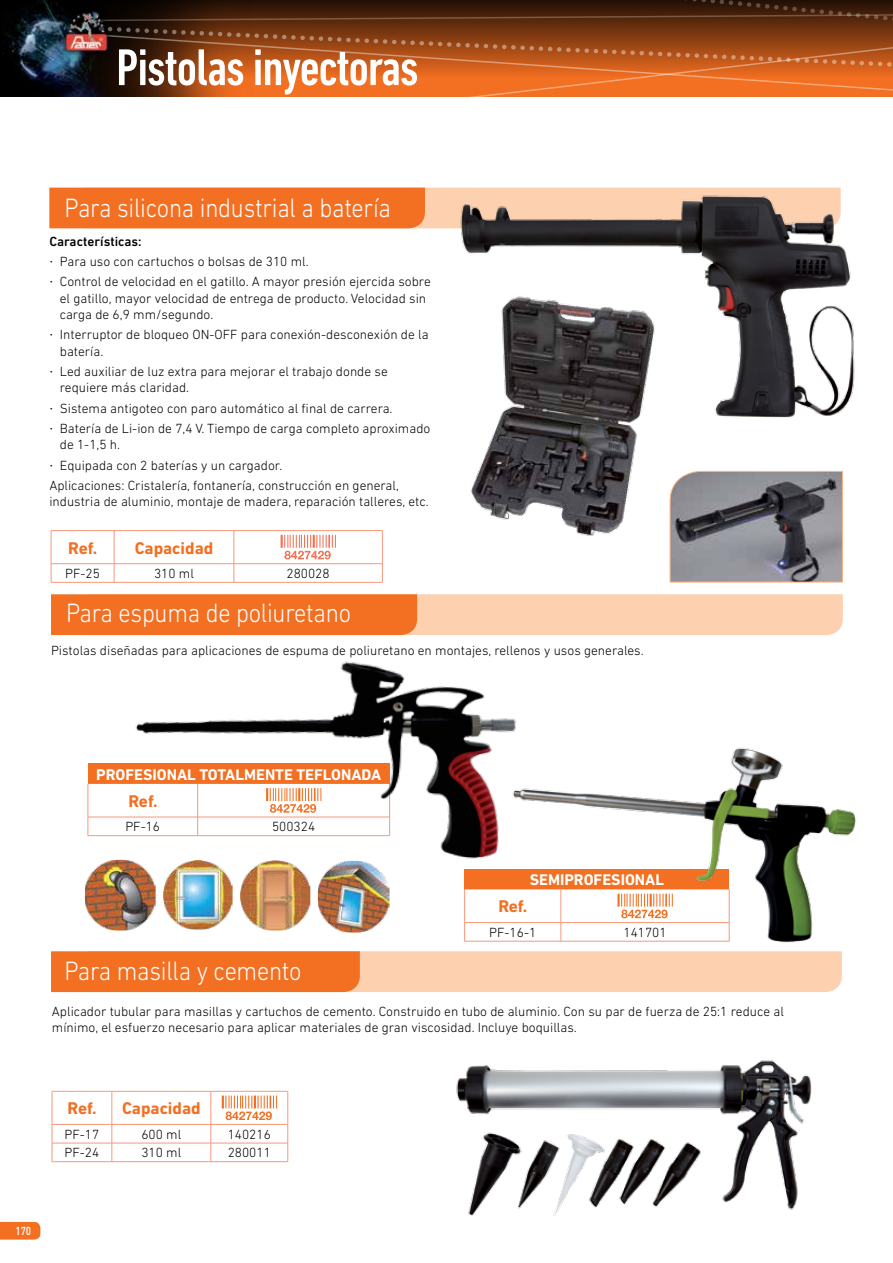
<style>
.page{position:relative;width:893px;height:1263px;background:#fff}
.page>*{position:absolute;margin:0;border:0;box-sizing:border-box;transform-origin:0 0}
.t1{font:500 condensed 52.5px "DIN Next LT Pro";letter-spacing:-.02em;color:#fff}
.t2{font:300 27px "DIN Next LT Pro";letter-spacing:-.01em;color:#fff;scale:.9 1}
.t3{font:700 17.25px "DIN Next LT Pro";color:#f36f21}
.t4{font:700 15.75px "DIN Next LT Pro";color:#fff}
.t5{font:300 13.5px/20.4px "DIN Next LT Pro";color:#000}
.t6{font:500 12px "DIN Next LT Pro";color:#fff;scale:.8 1}
.s1{font-weight:500}
.s2{font-family:"Helvetica Neue"}
</style>
<div class="page">
<img style="left:0;top:0;width:287px;height:97px">
<svg style="left:105px;top:31px;width:320px;height:66px;background:#a04b19"></svg>
<svg style="left:94px;top:7px;width:331px;height:24px;background:#47220d"></svg>
<svg style="left:425px;top:0;width:468px;height:97px;background:#9f4c1a"></svg>
<img style="left:64px;top:9px;width:47px;height:45px">
<svg style="left:0;top:1222px;width:40px;height:17px"></svg>
<svg style="left:51px;top:951px;width:790px;height:41px;background:#f7995f"></svg>
<svg style="left:51px;top:594px;width:792px;height:41px;background:#fab689"></svg>
<svg style="left:52px;top:1091px;width:236px;height:71px"></svg>
<div style="left:88px;top:763px;width:302px;height:21px;background:#f36f21"></div>
<svg style="left:88px;top:784px;width:29px;height:52px"></svg>
<hr style="left:465px;top:941px;width:96px;height:1px;background:#f7987b">
<svg style="left:464px;top:898px;width:38px;height:43px"></svg>
<div style="left:49px;top:188px;width:394px;height:40px;background:#f36f21"></div>
<hr style="left:51px;top:530px;width:63px;height:1px;background:#f7987b">
<hr style="left:114px;top:530px;width:120px;height:1px;background:#f7987b">
<hr style="left:234px;top:530px;width:148px;height:1px;background:#f7987b">
<hr style="left:51px;top:582px;width:63px;height:1px;background:#f7987b">
<hr style="left:114px;top:582px;width:120px;height:1px;background:#f7987b">
<hr style="left:234px;top:582px;width:148px;height:1px;background:#f7987b">
<svg style="left:51px;top:531px;width:332px;height:51px"></svg>
<img style="left:443px;top:187px;width:412px;height:231px">
<img style="left:502px;top:747px;width:354px;height:234px">
<img style="left:117px;top:602px;width:425px;height:296px">
<img style="left:456px;top:1060px;width:356px;height:156px">
<svg style="left:669px;top:471px;width:174px;height:112px;background:#7f7e83"></svg>
<img style="left:457px;top:279px;width:207px;height:257px">
<img style="left:85px;top:860px;width:71px;height:71px">
<img style="left:163px;top:860px;width:70px;height:70px">
<img style="left:240px;top:860px;width:70px;height:71px">
<img style="left:318px;top:861px;width:72px;height:72px">
<h1 class="t1" style="left:116px;top:38px;width:304px">Pistolas inyectoras</h1>
<h2 class="t2" style="left:65px;top:192px;width:364px">Para silicona industrial a batería</h2>
<p class="t5" style="left:49px;top:231px;width:383px"><span class="s1">Características:<br></span><span class="s2">·</span> Para uso con cartuchos o bolsas de 310 ml.<br><span class="s2">·</span> Control de velocidad en el gatillo. A mayor presión ejercida sobre</p>
<p class="t5" style="left:60px;top:290px;width:368px;line-height:16.2px">el gatillo, mayor velocidad de entrega de producto. Velocidad sin carga de 6,9 mm/segundo.</p>
<p class="t5" style="left:60px;top:326px;width:370px;line-height:16.2px;text-indent:-11px"><span class="s2">·</span> Interruptor de bloqueo ON-OFF para conexión-desconexión de la batería.</p>
<p class="t5" style="left:60px;top:363px;width:329px;line-height:16.2px;text-indent:-11px"><span class="s2">·</span> Led auxiliar de luz extra para mejorar el trabajo donde se requiere más claridad.</p>
<p class="t5" style="left:49px;top:398px;width:383px"><span class="s2">·</span> Sistema antigoteo con paro automático al final de carrera.<br><span class="s2">·</span> Batería de Li-ion de 7,4 V. Tiempo de carga completo aproximado</p>
<p class="t5" style="left:49px;top:434px;width:351px;text-indent:11px">de 1-1,5 h.<br><span class="s2">·</span> Equipada con 2 baterías y un cargador.<br>Aplicaciones: Cristalería, fontanería, construcción en general,</p>
<p class="t5" style="left:49px;top:491px;width:381px">industria de aluminio, montaje de madera, reparación talleres, etc.</p>
<p class="t3" style="left:68px;top:538px;width:31px">Ref.</p>
<p class="t3" style="left:135px;top:538px;width:80px">Capacidad</p>
<p class="t5" style="left:65px;top:563px;width:36px">PF-25</p>
<p class="t5" style="left:154px;top:563px;width:41px">310 ml</p>
<p class="t5" style="left:287px;top:563px;width:45px">280028</p>
<h2 class="t2" style="left:66px;top:597px;width:318px">Para espuma de poliuretano</h2>
<p class="t5" style="left:51px;top:640px;width:594px">Pistolas diseñadas para aplicaciones de espuma de poliuretano en montajes, rellenos y usos generales.</p>
<p class="t4" style="left:96px;top:765px;width:286px">PROFESIONAL TOTALMENTE TEFLONADA</p>
<p class="t3" style="left:128px;top:791px;width:31px">Ref.</p>
<p class="t5" style="left:125px;top:816px;width:36px">PF-16</p>
<p class="t5" style="left:272px;top:816px;width:45px">500324</p>
<h2 class="t2" style="left:64px;top:955px;width:265px">Para masilla y cemento</h2>
<p class="t4" style="left:530px;top:871px;width:136px">SEMIPROFESIONAL</p>
<p class="t3" style="left:498px;top:896px;width:31px">Ref.</p>
<p class="t5" style="left:489px;top:922px;width:48px">PF-16-1</p>
<p class="t5" style="left:623px;top:922px;width:45px">141701</p>
<p class="t5" style="left:52px;top:1003px;width:733px;line-height:16.2px">Aplicador tubular para masillas y cartuchos de cemento. Construido en tubo de aluminio. Con su par de fuerza de 25:1 reduce al mínimo, el esfuerzo necesario para aplicar materiales de gran viscosidad. Incluye boquillas.</p>
<p class="t3" style="left:68px;top:1098px;width:31px">Ref.</p>
<p class="t3" style="left:122px;top:1098px;width:80px">Capacidad</p>
<p class="t5" style="left:65px;top:1124px;width:36px">PF-17</p>
<p class="t5" style="left:141px;top:1124px;width:41px">600 ml</p>
<p class="t5" style="left:228px;top:1124px;width:45px">140216</p>
<p class="t5" style="left:65px;top:1142px;width:36px">PF-24</p>
<p class="t5" style="left:141px;top:1142px;width:41px">310 ml</p>
<p class="t5" style="left:228px;top:1142px;width:45px">280011</p>
<p class="t6" style="left:15px;top:1223px;width:21px">170</p>
</div>
